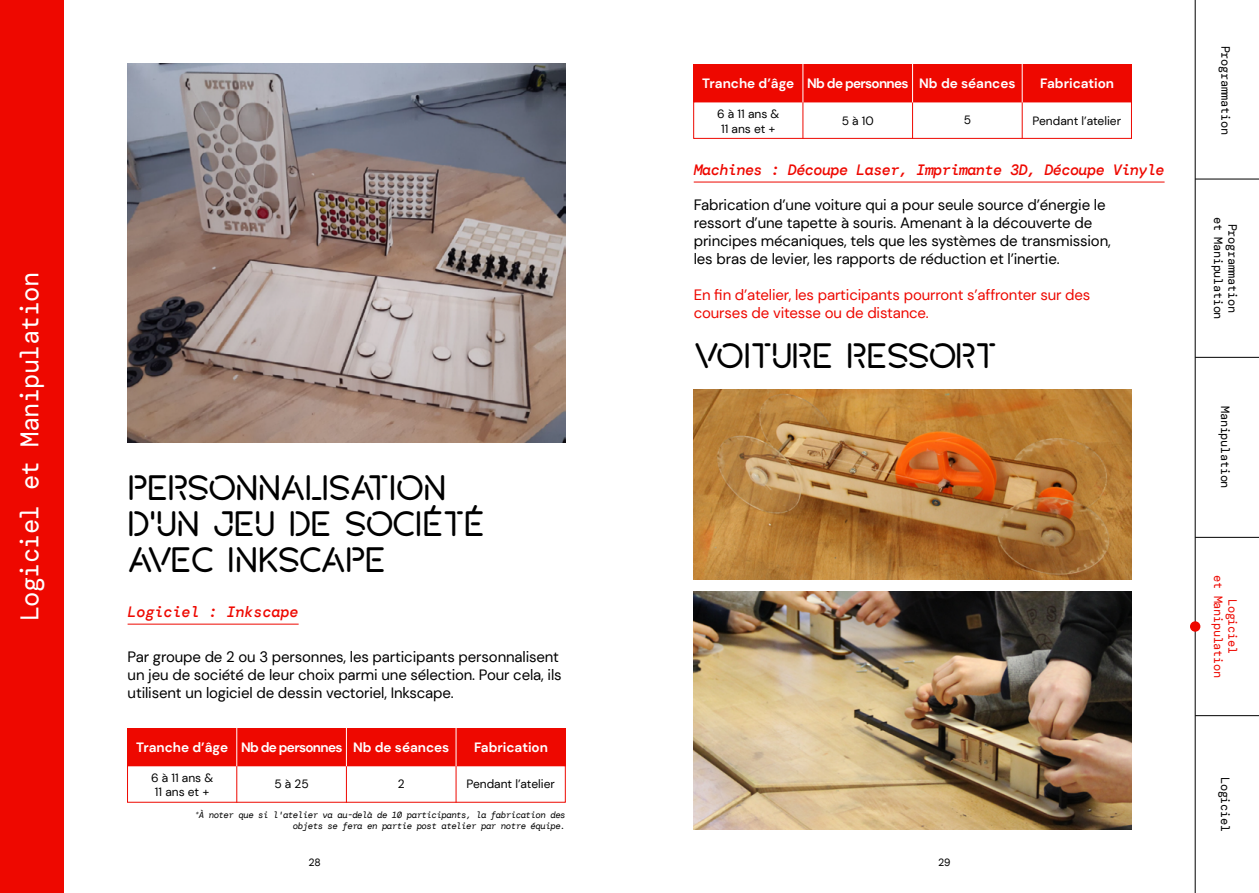
<style>
.page{position:relative;width:1259px;height:893px;background:#fff}
.page>*{position:absolute;margin:0;border:0;box-sizing:border-box;transform-origin:0 0}
.t1{font:33px/36px "Machina Neue";letter-spacing:-.03em;color:#000}
.t2{font:25.5px "DM Mono";letter-spacing:-.03em;color:#fff}
.t3{font:15px/18px "DM Sans";letter-spacing:-.01em;color:#000}
.t4{font:15px/18px "DM Sans";letter-spacing:-.01em;color:#ee0800}
.t5{font:italic 500 15px "DM Mono";letter-spacing:-.03em;color:#ee0800}
.t6{font:italic 500 15px "DM Mono";color:#ee0800}
.t7{font:700 13.5px "DM Sans";color:#fff}
.t8{font:12px/14.4px "DM Sans";color:#000;text-align:center}
.t9{font:12px/14.4px "DM Mono";letter-spacing:-.03em;color:#000;text-align:center}
.t10{font:12px/14.4px "DM Mono";letter-spacing:-.03em;color:#ee0800;text-align:center}
.t11{font:10.5px "DM Mono";color:#000}
.t12{font:italic 9px/10.8px "DM Mono";letter-spacing:-.05em;color:#000;text-align:right}
</style>
<div class="page">
<hr style="left:1195px;top:715px;width:64px;height:1px;background:#000">
<hr style="left:1195px;top:537px;width:64px;height:1px;background:#000">
<hr style="left:1195px;top:357px;width:64px;height:1px;background:#000">
<hr style="left:1195px;top:179px;width:64px;height:1px;background:#000">
<hr style="left:1194px;top:0;width:1px;height:893px;background:#000">
<div style="left:1190px;top:621px;width:10px;height:11px;background:#ee0800;border-radius:50%"></div>
<div style="left:0;top:0;width:64px;height:893px;background:#ee0800"></div>
<hr style="left:128px;top:624px;width:171px;height:1px;background:#ee0800">
<img style="left:128px;top:64px;width:437px;height:378px">
<hr style="left:694px;top:182px;width:470px;height:1px;background:#ee0800">
<div style="left:127px;top:765px;width:439px;height:38px;border:1px solid #ee0800"></div>
<div style="left:127px;top:728px;width:439px;height:37px;background:#ee0800"></div>
<hr style="left:236px;top:766px;width:1px;height:37px;background:#ee0800">
<hr style="left:346px;top:766px;width:1px;height:37px;background:#ee0800">
<hr style="left:236px;top:728px;width:1px;height:38px;background:#fff">
<hr style="left:346px;top:728px;width:1px;height:38px;background:#fff">
<hr style="left:456px;top:766px;width:1px;height:37px;background:#ee0800">
<hr style="left:456px;top:728px;width:1px;height:38px;background:#fff">
<div style="left:693px;top:102px;width:438px;height:37px;border:1px solid #ee0800"></div>
<div style="left:693px;top:64px;width:438px;height:38px;background:#ee0800"></div>
<hr style="left:802px;top:102px;width:1px;height:37px;background:#ee0800">
<hr style="left:912px;top:102px;width:1px;height:37px;background:#ee0800">
<hr style="left:802px;top:64px;width:1px;height:38px;background:#fff">
<hr style="left:912px;top:64px;width:1px;height:38px;background:#fff">
<hr style="left:1021px;top:102px;width:1px;height:37px;background:#ee0800">
<hr style="left:1021px;top:64px;width:1px;height:38px;background:#fff">
<img style="left:694px;top:591px;width:437px;height:238px">
<img style="left:694px;top:389px;width:437px;height:191px">
<h2 class="t2" style="left:14px;top:621px;width:351px;rotate:-90deg">Logiciel et Manipulation</h2>
<p class="t7" style="left:702px;top:75px;width:315px">Tranche d’âge Nb de personnes Nb de séances</p>
<p class="t8" style="left:717px;top:107px;width:64px">6 à 11 ans &amp;<br>11 ans et +</p>
<p class="t8" style="left:841px;top:113px;width:34px">5 à 10</p>
<p class="t8" style="left:963px;top:113px;width:9px">5</p>
<p class="t7" style="left:1040px;top:75px;width:75px">Fabrication</p>
<p class="t8" style="left:1032px;top:113px;width:90px">Pendant l’atelier</p>
<p class="t5" style="left:694px;top:160px;width:472px">Machines : Découpe Laser, Imprimante 3D, Découpe Vinyle</p>
<p class="t3" style="left:694px;top:196px;width:418px">Fabrication d’une voiture qui a pour seule source d’énergie le ressort d’une tapette à souris. Amenant à la découverte de principes mécaniques, tels que les systèmes de transmission, les bras de levier, les rapports de réduction et l’inertie.</p>
<p class="t4" style="left:694px;top:286px;width:398px">En fin d’atelier, les participants pourront s’affronter sur des courses de vitesse ou de distance.</p>
<h1 class="t1" style="left:128px;top:471px;width:359px">PERSONNALISATION<br>D'UN JEU DE SOCIÉTÉ<br>AVEC INKSCAPE</h1>
<p class="t6" style="left:128px;top:602px;width:173px">Logiciel : Inkscape</p>
<p class="t3" style="left:128px;top:648px;width:435px">Par groupe de 2 ou 3 personnes, les participants personnalisent un jeu de société de leur choix parmi une sélection. Pour cela, ils utilisent un logiciel de dessin vectoriel, Inkscape.</p>
<p class="t7" style="left:136px;top:738px;width:315px">Tranche d’âge Nb de personnes Nb de séances</p>
<p class="t8" style="left:151px;top:771px;width:64px">6 à 11 ans &amp;<br>11 ans et +</p>
<p class="t8" style="left:274px;top:777px;width:36px">5 à 25</p>
<p class="t8" style="left:398px;top:777px;width:8px">2</p>
<p class="t7" style="left:474px;top:738px;width:75px">Fabrication</p>
<p class="t8" style="left:466px;top:777px;width:90px">Pendant l’atelier</p>
<p class="t12" style="left:196px;top:810px;width:371px"><sup>*</sup>À noter que si l'atelier va au-delà de 10 participants, la fabrication des objets se fera en partie post atelier par notre équipe.</p>
<h1 class="t1" style="left:694px;top:339px;width:305px">VOITURE RESSORT</h1>
<p class="t11" style="left:309px;top:855px;width:14px">28</p>
<p class="t11" style="left:938px;top:855px;width:14px">29</p>
<p class="t9" style="left:1232px;top:46px;width:91px;rotate:90deg">Programmation</p>
<p class="t9" style="left:1239px;top:217px;width:104px;rotate:90deg">Programmation et Manipulation</p>
<p class="t9" style="left:1232px;top:406px;width:84px;rotate:90deg">Manipulation</p>
<p class="t10" style="left:1240px;top:575px;width:104px;rotate:90deg">Logiciel<br>et Manipulation</p>
<p class="t9" style="left:1232px;top:777px;width:57px;rotate:90deg">Logiciel</p>
</div>
